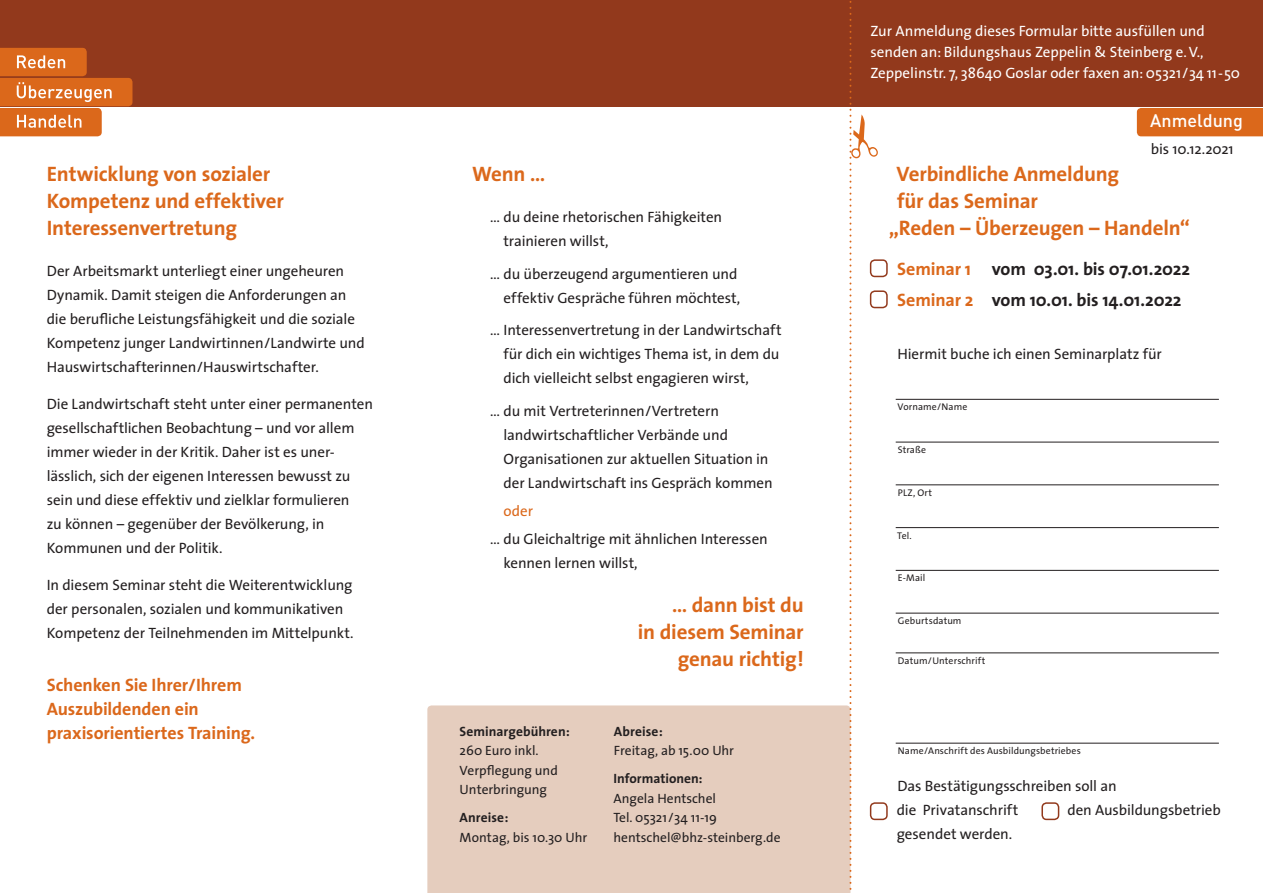
<style>
.page{position:relative;width:1263px;height:893px;background:#fff}
.page>*{position:absolute;margin:0;border:0;box-sizing:border-box;transform-origin:0 0}
.t1{font:700 21px/27px "The Sans";letter-spacing:-.01em;color:#db681b}
.t2{font:700 18px/24px "The Sans";letter-spacing:-.005em;color:#db681b}
.t3{font:700 18px/31px "The Sans";letter-spacing:-.01em;color:#231f20}
.t4{font:500 18px "DIN";color:#fff}
.t5{font:15px/24px "The Sans";letter-spacing:-.005em;color:#231f20}
.t6{font:15px/21px "The Sans";color:#fff}
.t7{font:15px "The Sans";color:#db681b}
.t8{font:13.5px/19.5px "The Sans";color:#231f20}
.t9{font:700 13.5px "The Sans";color:#231f20}
.t10{font:9.75px "The Sans";letter-spacing:.01em;color:#231f20}
.s1{color:#db681b}
</style>
<div class="page">
<div style="left:0;top:0;width:1263px;height:106px;background:#92391c"></div>
<div style="left:427px;top:705px;width:422px;height:188px;background:#e5cdbe"></div>
<hr style="left:896px;top:399px;width:323px;height:1px;background:#231f20">
<hr style="left:896px;top:442px;width:323px;height:1px;background:#231f20">
<hr style="left:896px;top:484px;width:323px;height:1px;background:#231f20">
<hr style="left:896px;top:527px;width:323px;height:1px;background:#231f20">
<hr style="left:896px;top:570px;width:323px;height:1px;background:#231f20">
<hr style="left:896px;top:613px;width:323px;height:1px;background:#231f20">
<hr style="left:896px;top:652px;width:323px;height:1px;background:#231f20">
<hr style="left:896px;top:743px;width:323px;height:1px;background:#231f20">
<svg style="left:0;top:48px;width:132px;height:88px"></svg>
<div style="left:1137px;top:108px;width:126px;height:28px;background:#db681b"></div>
<svg style="left:849px;top:1px;width:29px;height:892px"></svg>
<div style="left:870px;top:259px;width:18px;height:18px;border:2px solid #92391c;border-radius:4px"></div>
<div style="left:870px;top:290px;width:18px;height:18px;border:2px solid #92391c;border-radius:4px"></div>
<div style="left:870px;top:802px;width:18px;height:18px;border:2px solid #92391c;border-radius:4px"></div>
<div style="left:1041px;top:802px;width:18px;height:18px;border:2px solid #92391c;border-radius:4px"></div>
<h1 class="t1" style="left:47px;top:160px;width:239px">Entwicklung von sozialer<br>Kompetenz und effektiver<br>Interessenvertretung</h1>
<p class="t5" style="left:47px;top:259px;width:320px">Der Arbeitsmarkt unterliegt einer ungeheuren Dynamik. Damit steigen die Anforderungen an die berufliche Leistungsfähigkeit und die soziale Kompetenz junger Landwirtinnen/Landwirte und Hauswirtschafterinnen/Hauswirtschafter.</p>
<p class="t5" style="left:47px;top:391px;width:328px">Die Landwirtschaft steht unter einer permanenten gesellschaftlichen Beobachtung – und vor allem immer wieder in der Kritik. Daher ist es uner&shy;lässlich, sich der eigenen Interessen bewusst zu sein und diese effektiv und zielklar formulieren<br>zu können – gegenüber der Bevölkerung, in Kommunen und der Politik.</p>
<p class="t5" style="left:47px;top:572px;width:308px">In diesem Seminar steht die Weiterentwicklung der personalen, sozialen und kommunikativen<br>Kompetenz der Teilnehmenden im Mittelpunkt.</p>
<p class="t2" style="left:47px;top:673px;width:210px">Schenken Sie Ihrer/Ihrem<br>Auszubildenden ein praxisorientiertes Training.</p>
<h1 class="t1" style="left:472px;top:160px;width:75px">Wenn …</h1>
<p class="t5" style="left:503px;top:205px;width:220px;text-indent:-14px">… du deine rhetorischen Fähigkeiten trainieren willst,</p>
<p class="t5" style="left:490px;top:261px;width:252px;text-align:right">… du überzeugend argumentieren und effektiv Gespräche führen möchtest,</p>
<p class="t5" style="left:503px;top:318px;width:280px;text-indent:-14px">… Interessenvertretung in der Landwirtschaft für dich ein wichtiges Thema ist, in dem du dich vielleicht selbst engagieren wirst,</p>
<p class="t5" style="left:503px;top:398px;width:271px;text-indent:-14px">… du mit Vertreterinnen/Vertretern landwirtschaftlicher Verbände und Organisationen zur aktuellen Situation in der Landwirtschaft ins Gespräch kommen</p>
<p class="t7" style="left:503px;top:498px;width:31px">oder</p>
<p class="t5" style="left:503px;top:527px;width:266px;text-indent:-14px">… du Gleichaltrige mit ähnlichen Interessen kennen lernen willst,</p>
<h1 class="t1" style="left:638px;top:591px;width:167px;text-align:right">… dann bist du<br>in diesem Seminar genau richtig!</h1>
<p class="t9" style="left:460px;top:720px;width:112px">Seminargebühren:</p>
<p class="t8" style="left:460px;top:740px;width:100px">260 Euro inkl.<br>Verpflegung und<br>Unterbringung</p>
<p class="t9" style="left:460px;top:806px;width:50px">Anreise:</p>
<p class="t8" style="left:460px;top:827px;width:129px">Montag, bis 10.30 Uhr</p>
<p class="t9" style="left:614px;top:720px;width:50px">Abreise:</p>
<p class="t8" style="left:614px;top:740px;width:122px">Freitag, ab 15.00 Uhr</p>
<p class="t9" style="left:613px;top:767px;width:91px">Informationen:</p>
<p class="t8" style="left:613px;top:788px;width:168px">Angela Hentschel<br>Tel. 05321/34 11-19 hentschel@bhz-steinberg.de</p>
<p class="t6" style="left:870px;top:20px;width:371px">Zur Anmeldung dieses Formular bitte ausfüllen und senden an: Bildungshaus Zeppelin &amp; Steinberg e. V.,<br>Zeppelinstr. 7, 38640 Goslar oder faxen an: 05321/34 11-50</p>
<p class="t4" style="left:1150px;top:109px;width:94px">Anmeldung</p>
<p class="t5" style="left:1151px;top:137px;width:84px">bis 10.12.2021</p>
<h1 class="t1" style="left:896px;top:160px;width:224px">Verbindliche Anmeldung</h1>
<h1 class="t1" style="left:897px;top:187px;width:142px">für das Seminar</h1>
<h1 class="t1" style="left:889px;top:214px;width:303px">„Reden – Überzeugen – Handeln“</h1>
<p class="t3" style="left:897px;top:252px;width:294px"><span class="s1">Seminar 1</span> vom 03.01. bis 07.01.2022<br><span class="s1">Seminar 2</span> vom 10.01. bis 14.01.2022</p>
<p class="t5" style="left:897px;top:342px;width:266px">Hiermit buche ich einen Seminarplatz für</p>
<p class="t10" style="left:897px;top:399px;width:71px">Vorname/Name</p>
<p class="t10" style="left:898px;top:442px;width:30px">Straße</p>
<p class="t10" style="left:898px;top:484px;width:36px">PLZ, Ort</p>
<p class="t10" style="left:897px;top:527px;width:16px">Tel.</p>
<p class="t10" style="left:898px;top:570px;width:29px">E-Mail</p>
<p class="t10" style="left:898px;top:613px;width:65px">Geburtsdatum</p>
<p class="t10" style="left:898px;top:652px;width:89px">Datum/Unterschrift</p>
<p class="t10" style="left:898px;top:743px;width:184px">Name/Anschrift des Ausbildungsbetriebes</p>
<p class="t5" style="left:897px;top:773px;width:221px">Das Bestätigungsschreiben soll an die Privatanschrift</p>
<p class="t5" style="left:1067px;top:797px;width:155px">den Ausbildungsbetrieb</p>
<p class="t5" style="left:897px;top:821px;width:117px">gesendet werden.</p>
</div>
